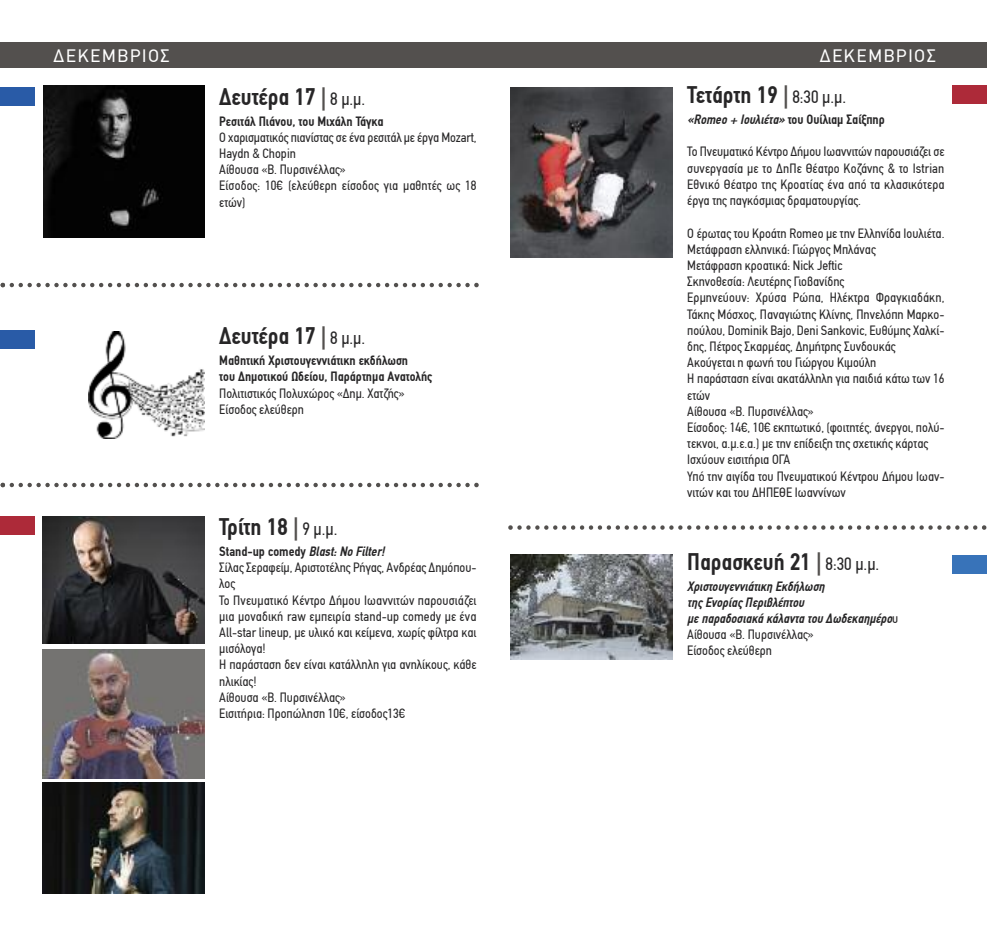
<style>
.page{position:relative;width:987px;height:936px;background:#fff}
.page>*{position:absolute;margin:0;border:0;box-sizing:border-box;transform-origin:0 0}
.t1{font:700 24px "PF Din Text Condensed";color:#272627}
.t2{font:18px "PF Din Text";letter-spacing:.1em;color:#fff}
.t3{font:13.5px/16.2px "PF Din Text Condensed";color:#272627}
.t4{font:700 13.5px/16.2px "PF Din Text Condensed";color:#272627}
.t5{font:italic 700 13.5px/16.2px "PF Din Text Condensed";color:#272627}
.s1{color:#53504e}
.s2{font-weight:400;font-size:18px}
.s3{font-weight:700}
.s4{font-weight:700;font-style:italic}
.s5{font-style:italic}
.s6{font-weight:400;font-style:normal}
</style>
<div class="page">
<div style="left:0;top:43px;width:493px;height:25px;background:#53504e"></div>
<div style="left:493px;top:43px;width:493px;height:25px;background:#53504e"></div>
<svg style="left:1px;top:283px;width:477px;height:4px"></svg>
<svg style="left:1px;top:482px;width:477px;height:5px"></svg>
<svg style="left:508px;top:525px;width:478px;height:4px"></svg>
<div style="left:0;top:87px;width:34px;height:19px;background:#295ba7"></div>
<div style="left:0;top:330px;width:34px;height:19px;background:#295ba7"></div>
<div style="left:0;top:516px;width:34px;height:18px;background:#ad2a39"></div>
<div style="left:952px;top:85px;width:34px;height:18px;background:#ad2a39"></div>
<div style="left:952px;top:555px;width:34px;height:18px;background:#3873b9"></div>
<img style="left:88px;top:331px;width:116px;height:107px">
<img style="left:43px;top:85px;width:161px;height:152px">
<img style="left:510px;top:87px;width:162px;height:170px">
<img style="left:510px;top:554px;width:162px;height:105px">
<img style="left:42px;top:649px;width:162px;height:129px">
<img style="left:43px;top:516px;width:161px;height:127px">
<img style="left:43px;top:783px;width:161px;height:110px">
<h2 class="t2" style="left:54px;top:48px;width:118px">ΔΕΚΕΜΒΡΙΟΣ</h2>
<h2 class="t2" style="left:819px;top:48px;width:118px">ΔΕΚΕΜΒΡΙΟΣ</h2>
<h1 class="t1" style="left:219px;top:82px;width:147px">Δευτέρα 17 <span class="s1">|</span> <span class="s2">8 μ.μ.</span></h1>
<p class="t4" style="left:219px;top:113px;width:166px">Ρεσιτάλ Πιάνου, του Μιχάλη Τάγκα</p>
<p class="t3" style="left:219px;top:129px;width:259px">Ο χαρισματικός πιανίστας σε ένα ρεσιτάλ με έργα Μozart,<br>Haydn &amp; Chopin<br>Αίθουσα «Β. Πυρσινέλλας»<br>Είσοδος: 10€ (ελεύθερη είσοδος για μαθητές ως 18 ετών)</p>
<h1 class="t1" style="left:219px;top:322px;width:147px">Δευτέρα 17 <span class="s1">|</span> <span class="s2">8 μ.μ.</span></h1>
<p class="t4" style="left:219px;top:352px;width:214px">Μαθητική Χριστουγεννιάτικη εκδήλωση<br>του Δημοτικού Ωδείου, Παράρτημα Ανατολής</p>
<p class="t3" style="left:219px;top:385px;width:187px">Πολιτιστικός Πολυχώρος «Δημ. Χατζής»<br>Είσοδος ελεύθερη</p>
<h1 class="t1" style="left:219px;top:512px;width:120px">Τρίτη 18 <span class="s1">|</span> <span class="s2">9 μ.μ.</span></h1>
<p class="t3" style="left:219px;top:543px;width:259px"><span class="s3">Stand-up comedy</span> <span class="s4">Blast: No Filter!<br></span>Σίλας Σεραφείμ, Αριστοτέλης Ρήγας, Ανδρέας Δημόπου&shy;λος<br>Το Πνευματικό Κέντρο Δήμου Ιωαννιτών παρουσιάζει μια μοναδική raw εμπειρία stand-up comedy με ένα All-star lineup, με υλικό και κείμενα, χωρίς φίλτρα και μισόλογα!<br>Η παράσταση δεν είναι κατάλληλη για ανηλίκους, κάθε ηλικίας!<br>Αίθουσα «Β. Πυρσινέλλας»<br>Εισιτήρια: Προπώληση 10€, είσοδος13€</p>
<h1 class="t1" style="left:687px;top:81px;width:160px">Τετάρτη 19 <span class="s1">|</span> <span class="s2">8:30 μ.μ.</span></h1>
<p class="t4" style="left:687px;top:111px;width:199px"><span class="s5">«Romeo + Ιουλιέτα»</span> του Ουίλιαμ Σαίξπηρ</p>
<p class="t3" style="left:687px;top:144px;width:259px;text-align:justify">Το Πνευματικό Κέντρο Δήμου Ιωαννιτών παρουσιάζει σε συνεργασία με το ΔηΠε Θέατρο Κοζάνης &amp; το Istrian Εθνικό Θέατρο της Κροατίας ένα από τα κλασικότερα έργα της παγκόσμιας δραματουργίας.</p>
<p class="t3" style="left:687px;top:225px;width:259px">Ο έρωτας του Κροάτη Romeo με την Ελληνίδα Ιουλιέτα.<br>Μετάφραση ελληνικά: Γιώργος Μπλάνας<br>Μετάφραση κροατικά: Nick Jeftic<br>Σκηνοθεσία: Λευτέρης Γιοβανίδης<br>Ερμηνεύουν: Χρύσα Ρώπα, Ηλέκτρα Φραγκιαδάκη, Τάκης Μόσχος, Παναγιώτης Κλίνης, Πηνελόπη Μαρκο&shy;πούλου, Dominik Bajo, Deni Sankovic, Ευθύμης Χαλκί&shy;δης, Πέτρος Σκαρμέας, Δημήτρης Συνδουκάς Ακούγεται η φωνή του Γιώργου Κιμούλη<br>Η παράσταση είναι ακατάλληλη για παιδιά κάτω των 16 ετών<br>Αίθουσα «Β. Πυρσινέλλας»<br>Είσοδος: 14€, 10€ εκπτωτικό, (φοιτητές, άνεργοι, πολύ&shy;τεκνοι, α.μ.ε.α.) με την επίδειξη της σχετικής κάρτας Ισχύουν εισιτήρια ΟΓΑ<br>Υπό την αιγίδα του Πνευματικού Κέντρου Δήμου Ιωαν&shy;νιτών και του ΔΗΠΕΘΕ Ιωαννίνων</p>
<h1 class="t1" style="left:687px;top:547px;width:193px">Παρασκευή 21 <span class="s1">|</span> <span class="s2">8:30 μ.μ.</span></h1>
<p class="t5" style="left:687px;top:577px;width:212px">Χριστουγεννιάτικη Εκδήλωση<br>της Ενορίας Περιβλέπτου<br>με παραδοσιακά κάλαντα του Δωδεκαημέρο<span class="s6">υ<br>Αίθουσα «Β. Πυρσινέλλας»<br>Είσοδος ελεύθερη</span></p>
</div>
